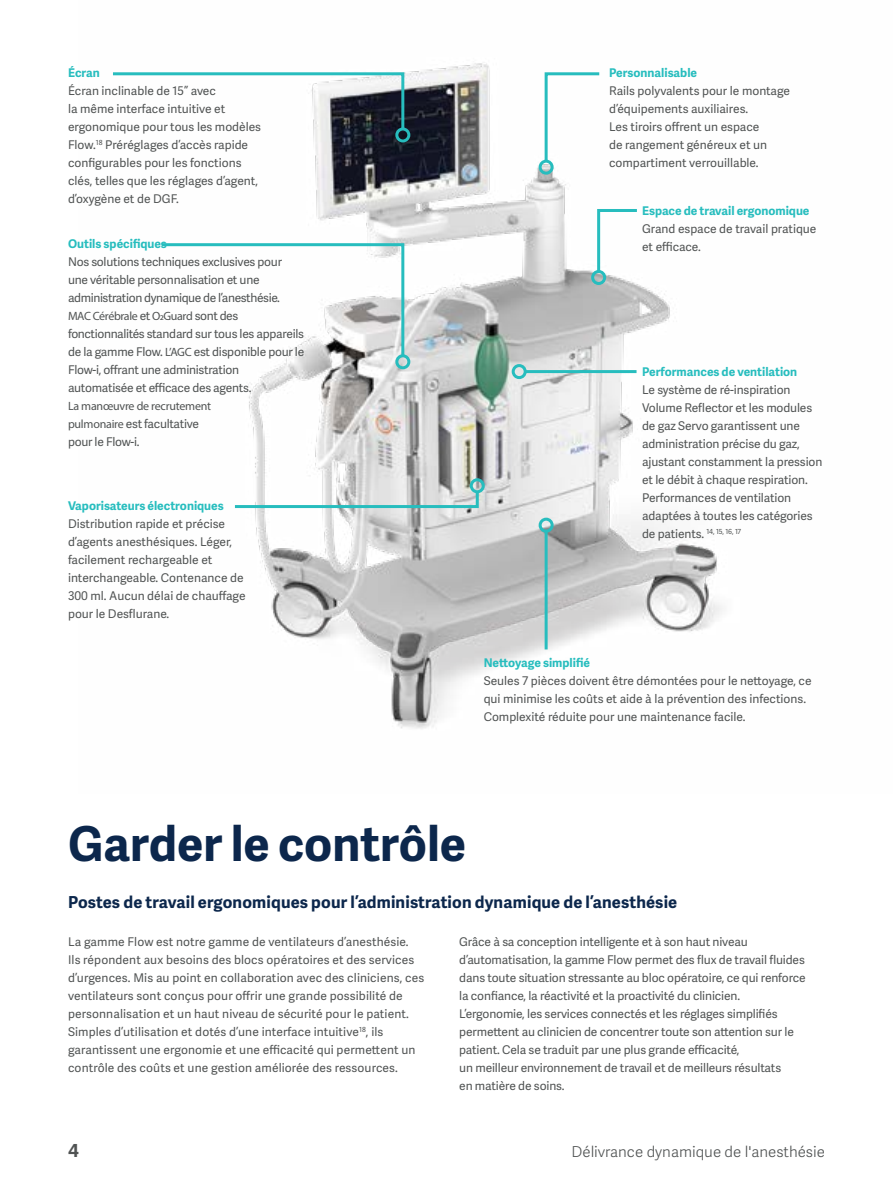
<style>
.page{position:relative;width:893px;height:1191px;background:#fff}
.page>*{position:absolute;margin:0;border:0;box-sizing:border-box;transform-origin:0 0}
.t1{font:700 48px "Adelle Sans";color:#0c274c}
.t2{font:700 18px "Adelle Sans";color:#505353}
.t3{font:700 16.5px "Adelle Sans";letter-spacing:.01em;color:#0c274c}
.t4{font:300 15px "Adelle Sans";color:#505353}
.t5{font:12px/18px "Adelle Sans";letter-spacing:-.01em;color:#505353}
.t6{font:12px/18px "Adelle Sans";letter-spacing:.01em;color:#505353}
.t7{font:700 12px "Adelle Sans";color:#27bdbe}
.t8{font:12px "Myriad Pro";letter-spacing:-.03em;color:#505353}
.s1{font-family:"Adelle Sans"}
.s2{font-family:"Myriad Pro"}
</style>
<div class="page">
<img style="left:248px;top:63px;width:475px;height:666px">
<svg style="left:161px;top:242px;width:245px;height:117px"></svg>
<div style="left:395px;top:354px;width:15px;height:15px;border:3px solid #27bdbe;border-radius:50%"></div>
<svg style="left:234px;top:489px;width:246px;height:20px"></svg>
<div style="left:470px;top:478px;width:15px;height:15px;border:3px solid #27bdbe;border-radius:50%"></div>
<hr style="left:525px;top:370px;width:111px;height:3px;background:#27bdbe">
<div style="left:512px;top:364px;width:15px;height:15px;border:3px solid #27bdbe;border-radius:50%"></div>
<svg style="left:596px;top:207px;width:44px;height:67px"></svg>
<div style="left:591px;top:270px;width:15px;height:15px;border:3px solid #27bdbe;border-radius:50%"></div>
<svg style="left:543px;top:71px;width:59px;height:93px"></svg>
<div style="left:539px;top:160px;width:15px;height:15px;border:3px solid #27bdbe;border-radius:50%"></div>
<svg style="left:113px;top:71px;width:293px;height:61px"></svg>
<div style="left:395px;top:127px;width:15px;height:15px;border:3px solid #27bdbe;border-radius:50%"></div>
<hr style="left:545px;top:531px;width:3px;height:118px;background:#27bdbe">
<div style="left:539px;top:517px;width:15px;height:15px;border:3px solid #27bdbe;border-radius:50%"></div>
<p class="t7" style="left:68px;top:64px;width:33px">Écran</p>
<p class="t5" style="left:68px;top:81px;width:195px">Écran inclinable de 15” avec<br>la même interface intuitive et ergonomique pour tous les modèles<br>Flow.<sup>18</sup> Préréglages d’accès rapide configurables pour les fonctions clés, telles que les réglages d’agent, d’oxygène et de DGF.</p>
<p class="t7" style="left:68px;top:234px;width:100px">Outils spécifiques</p>
<p class="t5" style="left:68px;top:252px;width:216px">Nos solutions techniques exclusives pour une véritable personnalisation et une administration dynamique de l’anesthésie.</p>
<p class="t8" style="left:68px;top:308px;width:172px">MAC Cérébrale <span class="s1">et</span> O2Guard <span class="s1">sont des</span></p>
<p class="t5" style="left:68px;top:324px;width:238px">fonctionnalités standard sur tous les appareils de la gamme Flow. <span class="s2">L’AGC</span> est disponible pour le Flow-i, offrant une administration automatisée et efficace des agents.</p>
<p class="t8" style="left:68px;top:398px;width:145px">La manœuvre de recrutement</p>
<p class="t5" style="left:68px;top:414px;width:133px"><span class="s2">pulmonaire</span> est facultative pour le Flow-i.</p>
<p class="t7" style="left:68px;top:496px;width:157px">Vaporisateurs électroniques</p>
<p class="t5" style="left:68px;top:514px;width:179px">Distribution rapide et précise d’agents anesthésiques. Léger, facilement rechargeable et interchangeable. Contenance de<br>300 ml. Aucun délai de chauffage pour le Desflurane.</p>
<p class="t7" style="left:609px;top:64px;width:90px">Personnalisable</p>
<p class="t5" style="left:609px;top:81px;width:183px">Rails polyvalents pour le montage d’équipements auxiliaires.<br>Les tiroirs offrent un espace<br>de rangement généreux et un compartiment verrouillable.</p>
<p class="t7" style="left:642px;top:202px;width:169px">Espace de travail ergonomique</p>
<p class="t5" style="left:642px;top:219px;width:176px">Grand espace de travail pratique et efficace.</p>
<p class="t7" style="left:642px;top:362px;width:157px">Performances de ventilation</p>
<p class="t5" style="left:642px;top:380px;width:182px">Le système de ré-inspiration<br>Volume Reflector et les modules de gaz Servo garantissent une administration précise du gaz, ajustant constamment la pression et le débit à chaque respiration.<br>Performances de ventilation adaptées à toutes les catégories de patients. <sup>14,</sup> <sup>15,</sup> <sup>16,</sup> <sup>17</sup></p>
<p class="t7" style="left:484px;top:654px;width:108px">Nettoyage simplifié</p>
<p class="t5" style="left:484px;top:672px;width:329px">Seules 7 pièces doivent être démontées pour le nettoyage, ce qui minimise les coûts et aide à la prévention des infections.<br>Complexité réduite pour une maintenance facile.</p>
<h1 class="t1" style="left:68px;top:808px;width:400px">Garder le contrôle</h1>
<h3 class="t3" style="left:68px;top:890px;width:611px">Postes de travail ergonomiques pour l’administration dynamique de l’anesthésie</h3>
<p class="t6" style="left:68px;top:932px;width:358px">La gamme Flow est notre gamme de ventilateurs d’anesthésie.<br>Ils répondent aux besoins des blocs opératoires et des services d’urgences. Mis au point en collaboration avec des cliniciens, ces ventilateurs sont conçus pour offrir une grande possibilité de personnalisation et un haut niveau de sécurité pour le patient.<br>Simples d’utilisation et dotés d’une interface intuitive<sup>18</sup>, ils garantissent une ergonomie et une efficacité qui permettent un contrôle des coûts et une gestion améliorée des ressources.</p>
<p class="t5" style="left:459px;top:932px;width:348px">Grâce à sa conception intelligente et à son haut niveau d’automatisation, la gamme Flow permet des flux de travail fluides dans toute situation stressante au bloc opératoire, ce qui renforce la confiance, la réactivité et la proactivité du clinicien.<br>L’ergonomie, les services connectés et les réglages simplifiés permettent au clinicien de concentrer toute son attention sur le patient. Cela se traduit par une plus grande efficacité,<br>un meilleur environnement de travail et de meilleurs résultats<br>en matière de soins.</p>
<h2 class="t2" style="left:68px;top:1137px;width:12px">4</h2>
<p class="t4" style="left:572px;top:1141px;width:255px">Délivrance dynamique de l'anesthésie</p>
</div>
